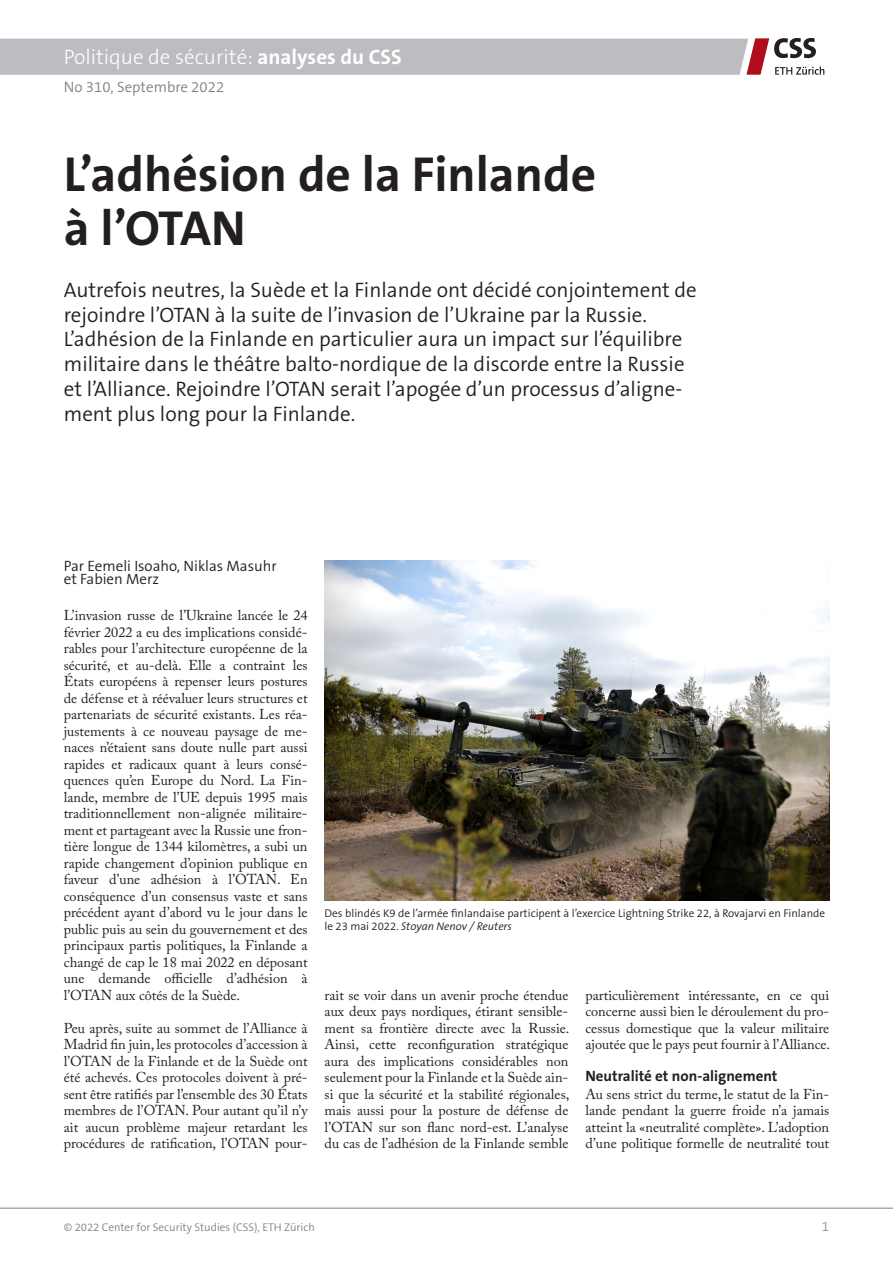
<style>
.page{position:relative;width:893px;height:1263px;background:#fff}
.page>*{position:absolute;margin:0;border:0;box-sizing:border-box;transform-origin:0 0}
.Titel_f{font:700 49.5px/54px "The Sans B W7";color:#231f20}
.Lead_f{font:300 21px/24.8px "The Sans B W4";color:#231f20}
.t1{font:300 21px "The Sans B W3";color:#fff}
.t2{font:300 15px/13.8px "The Sans B W4";color:#231f20}
.Lauftext_Titel_f{font:700 15px "The Sans B W7";color:#231f20}
.t3{font:300 15px "The Sans B W4";color:#808285}
.Text_f{font:14.25px/16.5px "Adobe Caslon Pro";color:#231f20;text-align:justify}
.t4{font:300 13.5px "The Sans B W3";color:#808285}
.Bildlegende_f{font:300 11.25px/13.2px "The Sans B W4";color:#231f20}
.t5{font:300 11.25px "The Sans B W4";color:#808285}
.s1{font-family:"The Sans B W7";font-weight:700}
.s2{font-style:italic}
</style>
<div class="page">
<hr style="left:0;top:1208px;width:893px;height:1px;background:#808285">
<svg style="left:0;top:38px;width:824px;height:37px;background:#bebcbf"></svg>
<img style="left:325px;top:560px;width:504px;height:341px">
<h2 class="t1" style="left:64px;top:44px;width:339px">Politique de sécurité: <span class="s1">analyses du CSS</span></h2>
<p class="t3" style="left:64px;top:77px;width:162px">No 310, Septembre 2022</p>
<p class="Titel_f" style="left:64px;top:148px;width:534px">L’adhésion de la Finlande à l’OTAN</p>
<p class="Lead_f" style="left:64px;top:277px;width:635px">Autrefois neutres, la Suède et la Finlande ont décidé conjointement de rejoindre l’OTAN à la suite de l’invasion de l’Ukraine par la Russie.<br>L’adhésion de la Finlande en particulier aura un impact sur l’équilibre militaire dans le théâtre balto-nordique de la discorde entre la Russie et l’Alliance. Rejoindre l’OTAN serait l’apogée d’un processus d’aligne&shy;ment plus long pour la Finlande.</p>
<p class="t2" style="left:64px;top:559px;width:215px">Par Eemeli Isoaho, Niklas Masuhr et Fabien Merz</p>
<p class="Text_f" style="left:64px;top:607px;width:245px">L’invasion russe de l’Ukraine lancée le 24 février 2022 a eu des implications considé&shy;rables pour l’architecture européenne de la sécurité, et au-delà. Elle a contraint les États européens à repenser leurs postures de défense et à réévaluer leurs structures et partenariats de sécurité existants. Les réa&shy;justements à ce nouveau paysage de me&shy;naces n’étaient sans doute nulle part aussi rapides et radicaux quant à leurs consé&shy;quences qu’en Europe du Nord. La Fin&shy;lande, membre de l’UE depuis 1995 mais traditionnellement non-alignée militaire&shy;ment et partageant avec la Russie une fron&shy;tière longue de 1344 kilomètres, a subi un rapide changement d’opinion publique en faveur d’une adhésion à l’OTAN. En conséquence d’un consensus vaste et sans précédent ayant d’abord vu le jour dans le public puis au sein du gouvernement et des principaux partis politiques, la Finlande a changé de cap le 18 mai 2022 en déposant une demande officielle d’adhésion à l’OTAN aux côtés de la Suède.</p>
<p class="Text_f" style="left:64px;top:1019px;width:245px">Peu après, suite au sommet de l’Alliance à Madrid fin juin, les protocoles d’accession à l’OTAN de la Finlande et de la Suède ont été achevés. Ces protocoles doivent à pré&shy;sent être ratifiés par l’ensemble des 30 États membres de l’OTAN. Pour autant qu’il n’y ait aucun problème majeur retardant les procédures de ratification, l’OTAN pour-</p>
<p class="Bildlegende_f" style="left:325px;top:907px;width:502px">Des blindés K9 de l’armée finlandaise participent à l’exercice Lightning Strike 22, à Rovajarvi en Finlande le 23 mai 2022. <span class="s2">Stoyan Nenov / Reuters</span></p>
<p class="Text_f" style="left:325px;top:986px;width:246px">rait se voir dans un avenir proche étendue aux deux pays nordiques, étirant sensible&shy;ment sa frontière directe avec la Russie.<br>Ainsi, cette reconfiguration stratégique aura des implications considérables non seulement pour la Finlande et la Suède ain&shy;si que la sécurité et la stabilité régionales, mais aussi pour la posture de défense de l’OTAN sur son flanc nord-est. L’analyse du cas de l’adhésion de la Finlande semble</p>
<p class="Text_f" style="left:585px;top:986px;width:246px">particulièrement intéressante, en ce qui concerne aussi bien le déroulement du pro&shy;cessus domestique que la valeur militaire ajoutée que le pays peut fournir à l’Alliance.</p>
<p class="Lauftext_Titel_f" style="left:585px;top:1066px;width:194px">Neutralité et non-alignement</p>
<p class="Text_f" style="left:585px;top:1085px;width:245px">Au sens strict du terme, le statut de la Fin&shy;lande pendant la guerre froide n’a jamais atteint la «neutralité complète». L’adoption d’une politique formelle de neutralité tout</p>
<p class="t5" style="left:64px;top:1220px;width:253px">© 2022 Center for Security Studies (CSS), ETH Zürich</p>
<p class="t4" style="left:822px;top:1217px;width:9px">1</p>
</div>
